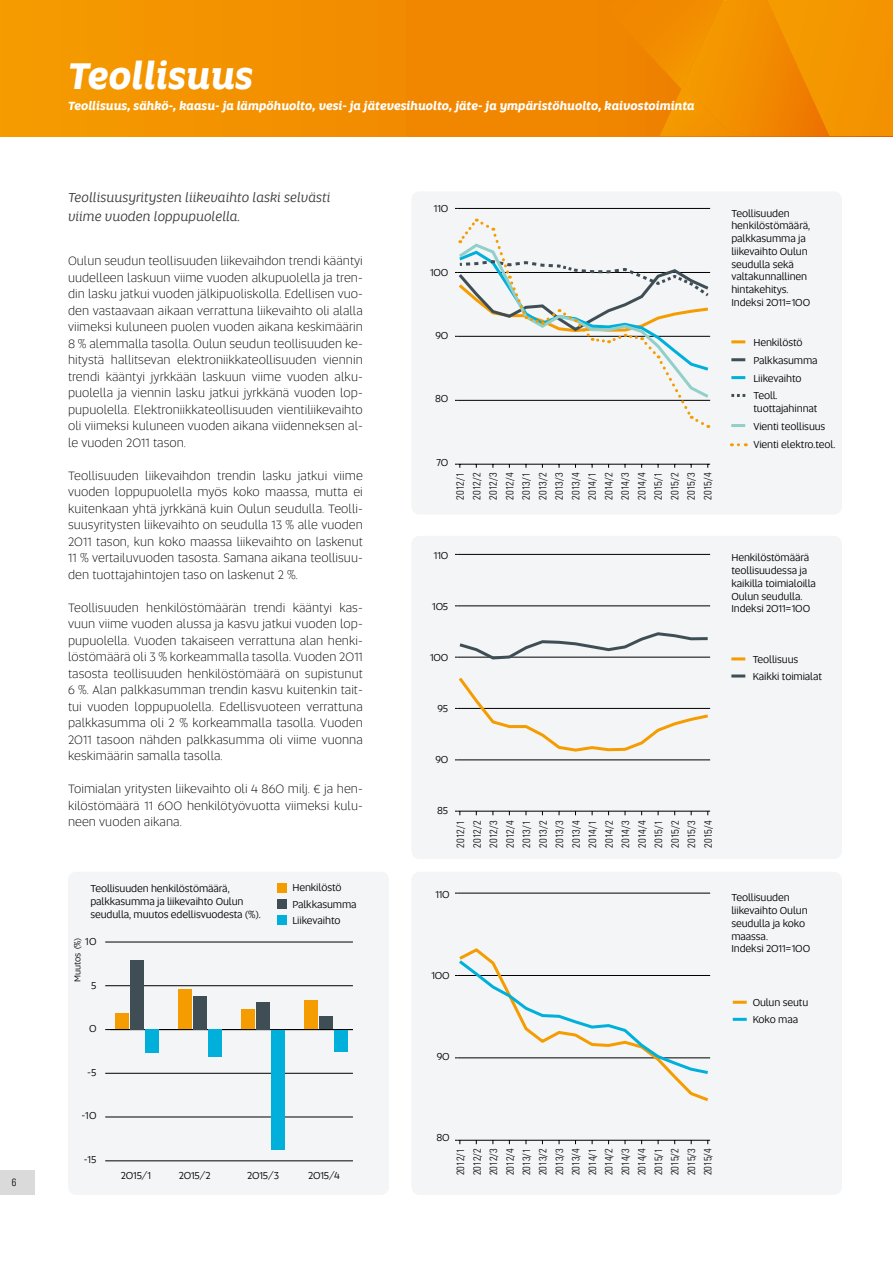
<style>
.page{position:relative;width:893px;height:1263px;background:#fff}
.page>*{position:absolute;margin:0;border:0;box-sizing:border-box;transform-origin:0 0}
.t1{font:italic 700 37.5px "Altis";color:#fff}
.t2{font:italic 13.5px/18.8px "Altis";color:#3c3c3b}
.t3{font:300 12.75px/16.5px "Altis";letter-spacing:.005em;color:#000;text-align:justify}
.t4{font:italic 700 12px "Altis";color:#fff}
.t5{font:10.5px/12.8px "Altis";letter-spacing:-.01em;color:#000}
.t6{font:300 condensed 10.5px/16.5px "Univers LT Std";color:#000;text-align:justify}
.t7{font:9px "Altis";letter-spacing:-.02em;color:#000}
</style>
<div class="page">
<div style="left:0;top:1171px;width:35px;height:24px;background:#dadada"></div>
<div style="left:0;top:0;width:893px;height:136px;background:#f39300"></div>
<div style="left:406px;top:0;width:487px;height:136px;background:#f18700"></div>
<svg style="left:660px;top:0;width:233px;height:136px"></svg>
<div style="left:411px;top:191px;width:431px;height:323px;background:#f3f5f6;border-radius:9px"></div>
<div style="left:411px;top:536px;width:431px;height:323px;background:#f3f5f6;border-radius:9px"></div>
<div style="left:411px;top:872px;width:431px;height:323px;background:#f3f5f6;border-radius:9px"></div>
<div style="left:68px;top:872px;width:321px;height:323px;background:#f3f5f6;border-radius:9px"></div>
<div style="left:277px;top:883px;width:9px;height:9px;background:#f59c00"></div>
<div style="left:277px;top:899px;width:9px;height:9px;background:#3f4e55"></div>
<div style="left:277px;top:916px;width:9px;height:9px;background:#00b0db"></div>
<svg style="left:731px;top:394px;width:14px;height:3px"></svg>
<hr style="left:731px;top:340px;width:14px;height:3px;background:#f59c00">
<hr style="left:731px;top:358px;width:14px;height:3px;background:#3f4e55">
<hr style="left:731px;top:376px;width:14px;height:3px;background:#00b0db">
<svg style="left:738px;top:443px;width:8px;height:3px"></svg>
<hr style="left:731px;top:424px;width:14px;height:3px;background:#92cfc8">
<hr style="left:731px;top:657px;width:14px;height:3px;background:#f59c00">
<hr style="left:731px;top:674px;width:14px;height:3px;background:#3f4e55">
<hr style="left:733px;top:1001px;width:14px;height:3px;background:#f59c00">
<hr style="left:733px;top:1018px;width:14px;height:3px;background:#00b0db">
<div style="left:115px;top:1013px;width:14px;height:16px;background:#f59c00"></div>
<div style="left:178px;top:989px;width:14px;height:40px;background:#f59c00"></div>
<div style="left:242px;top:1009px;width:13px;height:20px;background:#f59c00"></div>
<div style="left:304px;top:1000px;width:14px;height:29px;background:#f59c00"></div>
<hr style="left:110px;top:1160px;width:243px;height:1px;background:#000">
<hr style="left:110px;top:1117px;width:243px;height:1px;background:#000">
<hr style="left:110px;top:1073px;width:243px;height:1px;background:#000">
<hr style="left:110px;top:1029px;width:243px;height:1px;background:#000">
<hr style="left:110px;top:985px;width:243px;height:1px;background:#000">
<hr style="left:110px;top:942px;width:243px;height:1px;background:#000">
<div style="left:130px;top:960px;width:14px;height:69px;background:#3f4e55"></div>
<div style="left:193px;top:996px;width:14px;height:33px;background:#3f4e55"></div>
<div style="left:256px;top:1002px;width:14px;height:27px;background:#3f4e55"></div>
<div style="left:319px;top:1016px;width:14px;height:13px;background:#3f4e55"></div>
<div style="left:145px;top:1030px;width:13px;height:23px;background:#00b0db"></div>
<div style="left:208px;top:1030px;width:13px;height:27px;background:#00b0db"></div>
<div style="left:271px;top:1030px;width:13px;height:119px;background:#00b0db"></div>
<div style="left:334px;top:1030px;width:13px;height:21px;background:#00b0db"></div>
<hr style="left:457px;top:464px;width:253px;height:1px;background:#000">
<hr style="left:457px;top:208px;width:253px;height:1px;background:#000">
<svg style="left:455px;top:218px;width:256px;height:210px"></svg>
<hr style="left:457px;top:811px;width:253px;height:1px;background:#000">
<hr style="left:457px;top:760px;width:253px;height:1px;background:#000">
<hr style="left:457px;top:606px;width:253px;height:1px;background:#000">
<hr style="left:457px;top:554px;width:253px;height:1px;background:#000">
<svg style="left:455px;top:811px;width:6px;height:4px"></svg>
<svg style="left:455px;top:677px;width:256px;height:75px"></svg>
<svg style="left:455px;top:632px;width:256px;height:28px"></svg>
<hr style="left:457px;top:1140px;width:253px;height:1px;background:#000">
<hr style="left:457px;top:893px;width:253px;height:1px;background:#000">
<svg style="left:455px;top:1140px;width:6px;height:4px"></svg>
<svg style="left:455px;top:948px;width:256px;height:153px"></svg>
<p class="t6" style="left:12px;top:1173px;width:6px">6</p>
<h1 class="t1" style="left:68px;top:48px;width:187px">Teollisuus</h1>
<p class="t4" style="left:68px;top:97px;width:628px">Teollisuus, sähkö-, kaasu- ja lämpöhuolto, vesi- ja jätevesihuolto, jäte- ja ympäristöhuolto, kaivostoiminta</p>
<p class="t2" style="left:68px;top:187px;width:264px">Teollisuusyritysten liikevaihto laski selvästi viime vuoden loppupuolella.</p>
<p class="t3" style="left:68px;top:252px;width:296px">Oulun seudun teollisuuden liikevaihdon trendi kääntyi uudelleen laskuun viime vuoden alkupuolella ja tren&shy;din lasku jatkui vuoden jälkipuoliskolla. Edellisen vuo&shy;den vastaavaan aikaan verrattuna liikevaihto oli alalla viimeksi kuluneen puolen vuoden aikana keskimäärin 8 % alemmalla tasolla. Oulun seudun teollisuuden ke&shy;hitystä hallitsevan elektroniikkateollisuuden viennin trendi kääntyi jyrkkään laskuun viime vuoden alku&shy;puolella ja viennin lasku jatkui jyrkkänä vuoden lop&shy;pupuolella. Elektroniikkateollisuuden vientiliikevaihto oli viimeksi kuluneen vuoden aikana viidenneksen al&shy;le vuoden 2011 tason.</p>
<p class="t3" style="left:68px;top:467px;width:296px">Teollisuuden liikevaihdon trendin lasku jatkui viime vuoden loppupuolella myös koko maassa, mutta ei kuitenkaan yhtä jyrkkänä kuin Oulun seudulla. Teolli&shy;suusyritysten liikevaihto on seudulla 13 % alle vuoden 2011 tason, kun koko maassa liikevaihto on laskenut 11 % vertailuvuoden tasosta. Samana aikana teollisuu&shy;den tuottajahintojen taso on laskenut 2 %.</p>
<p class="t3" style="left:68px;top:599px;width:296px">Teollisuuden henkilöstömäärän trendi kääntyi kas&shy;vuun viime vuoden alussa ja kasvu jatkui vuoden lop&shy;pupuolella. Vuoden takaiseen verrattuna alan henki&shy;löstömäärä oli 3 % korkeammalla tasolla. Vuoden 2011 tasosta teollisuuden henkilöstömäärä on supistunut 6 %. Alan palkkasumman trendin kasvu kuitenkin tait&shy;tui vuoden loppupuolella. Edellisvuoteen verrattuna palkkasumma oli 2 % korkeammalla tasolla. Vuoden 2011 tasoon nähden palkkasumma oli viime vuonna keskimäärin samalla tasolla.</p>
<p class="t3" style="left:68px;top:780px;width:296px">Toimialan yritysten liikevaihto oli 4 860 milj. € ja hen&shy;kilöstömäärä 11 600 henkilötyövuotta viimeksi kulu&shy;neen vuoden aikana.</p>
<p class="t5" style="left:90px;top:882px;width:172px">Teollisuuden henkilöstömäärä, palkkasumma ja liikevaihto Oulun seudulla, muutos edellisvuodesta (%).</p>
<p class="t5" style="left:292px;top:879px;width:66px;line-height:16.5px">Henkilöstö<br>Palkkasumma<br>Liikevaihto</p>
<p class="t5" style="left:85px;top:935px;width:13px">10</p>
<p class="t5" style="left:91px;top:978px;width:7px">5</p>
<p class="t5" style="left:89px;top:1022px;width:9px">0</p>
<p class="t5" style="left:87px;top:1065px;width:11px">-5</p>
<p class="t5" style="left:82px;top:1109px;width:16px">-10</p>
<p class="t5" style="left:84px;top:1152px;width:14px">-15</p>
<p class="t7" style="left:71px;top:982px;width:46px;rotate:-90deg">Muutos (%)</p>
<p class="t5" style="left:121px;top:1168px;width:32px">2015/1</p>
<p class="t5" style="left:179px;top:1168px;width:33px">2015/2</p>
<p class="t5" style="left:247px;top:1168px;width:33px">2015/3</p>
<p class="t5" style="left:308px;top:1168px;width:33px">2015/4</p>
<p class="t5" style="left:434px;top:202px;width:16px">110</p>
<p class="t5" style="left:430px;top:265px;width:20px">100</p>
<p class="t5" style="left:435px;top:329px;width:14px">90</p>
<p class="t5" style="left:435px;top:392px;width:15px">80</p>
<p class="t5" style="left:436px;top:455px;width:13px">70</p>
<p class="t6" style="left:452px;top:500px;width:28px;rotate:-90deg">2012/1<br>2012/2<br>2012/3<br>2012/4<br>2013/1<br>2013/2<br>2013/3<br>2013/4<br>2014/1<br>2014/2<br>2014/3<br>2014/4<br>2015/1<br>2015/2<br>2015/3<br>2015/4</p>
<p class="t5" style="left:731px;top:206px;width:80px">Teollisuuden henkilöstömäärä, palkkasumma ja liikevaihto Oulun seudulla sekä valtakunnallinen hintakehitys.<br>Indeksi 2011=100</p>
<p class="t5" style="left:753px;top:333px;width:66px;line-height:17.9px">Henkilöstö<br>Palkkasumma<br>Liikevaihto<br>Teoll.</p>
<p class="t5" style="left:753px;top:399px;width:84px;line-height:17.9px">tuottajahinnat<br>Vienti teollisuus<br>Vienti elektro.teol.</p>
<p class="t5" style="left:434px;top:549px;width:16px">110</p>
<p class="t5" style="left:432px;top:600px;width:18px">105</p>
<p class="t5" style="left:430px;top:651px;width:20px">100</p>
<p class="t5" style="left:438px;top:702px;width:12px">95</p>
<p class="t5" style="left:435px;top:753px;width:14px">90</p>
<p class="t5" style="left:437px;top:804px;width:13px">85</p>
<p class="t6" style="left:452px;top:847px;width:28px;rotate:-90deg">2012/1<br>2012/2<br>2012/3<br>2012/4<br>2013/1<br>2013/2<br>2013/3<br>2013/4<br>2014/1<br>2014/2<br>2014/3<br>2014/4<br>2015/1<br>2015/2<br>2015/3<br>2015/4</p>
<p class="t5" style="left:435px;top:888px;width:16px">110</p>
<p class="t5" style="left:431px;top:969px;width:20px">100</p>
<p class="t5" style="left:437px;top:1050px;width:14px">90</p>
<p class="t5" style="left:731px;top:551px;width:86px">Henkilöstömäärä teollisuudessa ja kaikilla toimialoilla<br>Oulun seudulla.<br>Indeksi 2011=100</p>
<p class="t5" style="left:753px;top:651px;width:71px;line-height:16.5px">Teollisuus<br>Kaikki toimialat</p>
<p class="t5" style="left:731px;top:891px;width:80px">Teollisuuden liikevaihto Oulun seudulla ja koko maassa.<br>Indeksi 2011=100</p>
<p class="t5" style="left:753px;top:994px;width:57px;line-height:16.5px">Oulun seutu<br>Koko maa</p>
<p class="t5" style="left:436px;top:1131px;width:15px">80</p>
<p class="t6" style="left:452px;top:1175px;width:28px;rotate:-90deg">2012/1<br>2012/2<br>2012/3<br>2012/4<br>2013/1<br>2013/2<br>2013/3<br>2013/4<br>2014/1<br>2014/2<br>2014/3<br>2014/4<br>2015/1<br>2015/2<br>2015/3<br>2015/4</p>
</div>
